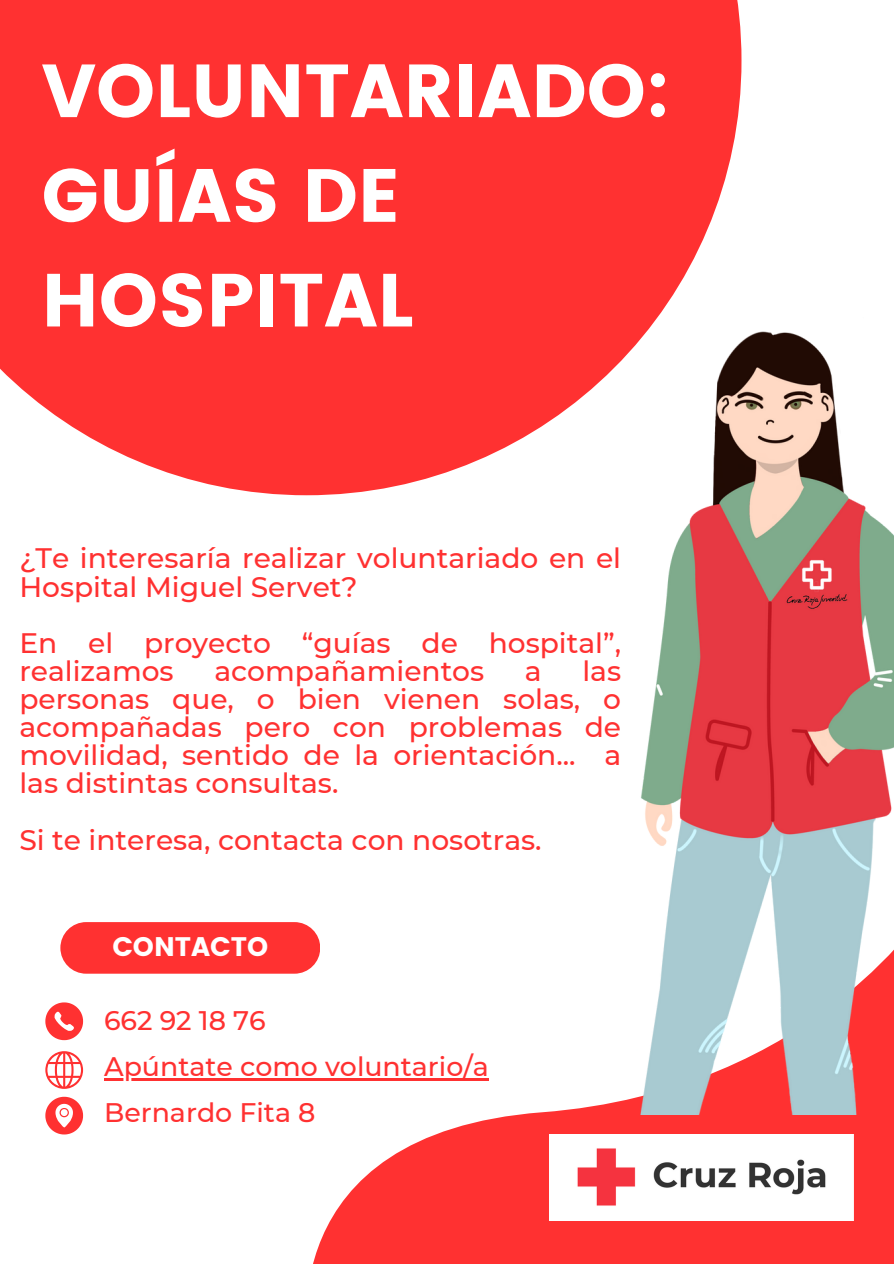
<style>
.page{position:relative;width:894px;height:1264px;background:#fff}
.page>*{position:absolute;margin:0;border:0;box-sizing:border-box;transform-origin:0 0}
.t1{font:75px/104.7px "Poppins";color:#fff}
.t2{font:500 28.05px/28.2px "Montserrat";color:#ff3131}
.t3{font:500 26.85px "Montserrat";color:#ff3131}
.t4{font:26.85px "Poppins";color:#fff}
</style>
<div class="page">
<svg style="left:313px;top:1114px;width:580px;height:149px;fill:#ff3131"></svg>
<div style="left:0;top:0;width:741px;height:495px;background:#ff3131"></div>
<div style="left:60px;top:922px;width:260px;height:51px;background:#ff3131;border-radius:26px"></div>
<svg style="left:45px;top:1002px;width:38px;height:38px"></svg>
<svg style="left:45px;top:1051px;width:38px;height:37px"></svg>
<svg style="left:45px;top:1096px;width:38px;height:38px"></svg>
<hr style="left:104px;top:1078px;width:385px;height:2px;background:#ff3131">
<img style="left:169px;top:149px;width:724px;height:965px">
<img style="left:549px;top:1134px;width:304px;height:85px">
<p class="t1" style="left:42px;top:39px;width:629px">VOLUNTARIADO:<br>GUÍAS DE<br>HOSPITAL</p>
<p class="t2" style="left:19px;top:544px;width:603px">¿Te interesaría realizar voluntariado en el<br>Hospital Miguel Servet?</p>
<h2 class="t2" style="left:19px;top:628px;width:603px">En el proyecto “guías de hospital”, realizamos</h2>
<h2 class="t2" style="left:214px;top:656px;width:271px">acompañamientos</h2>
<h2 class="t2" style="left:524px;top:656px;width:18px">a</h2>
<h2 class="t2" style="left:19px;top:656px;width:603px;text-align:justify;text-indent:563px">las personas que, o bien vienen solas, o acompañadas pero con problemas de movilidad, sentido de la orientación... a las distintas consultas.</h2>
<p class="t2" style="left:19px;top:825px;width:523px">Si te interesa, contacta con nosotras.</p>
<p class="t4" style="left:112px;top:930px;width:157px">CONTACTO</p>
<h1 class="t3" style="left:104px;top:1004px;width:163px">662 92 18 76</h1>
<p class="t3" style="left:104px;top:1050px;width:386px">Apúntate como voluntario/a</p>
<p class="t3" style="left:104px;top:1095px;width:213px">Bernardo Fita 8</p>
</div>
